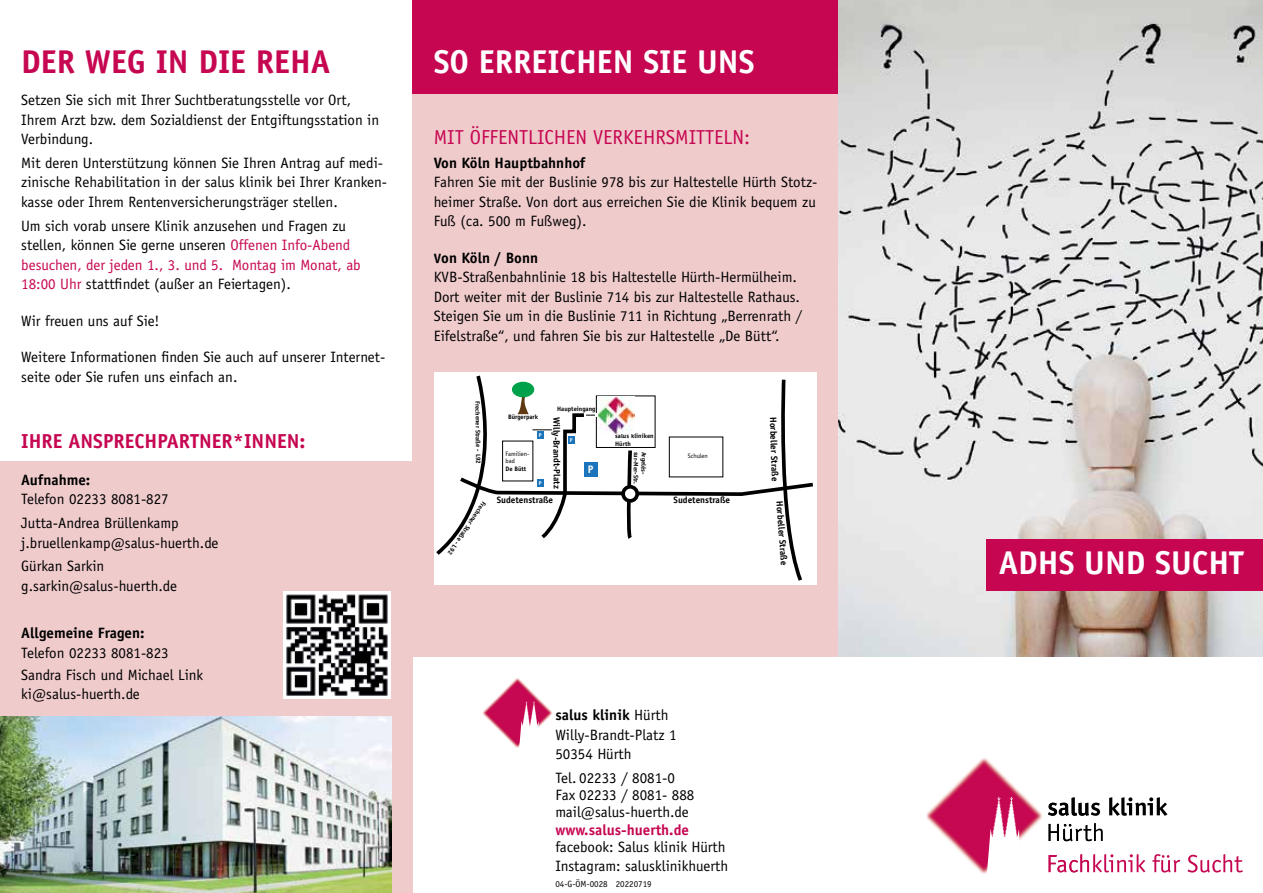
<style>
.page{position:relative;width:1263px;height:893px;background:#fff}
.page>*{position:absolute;margin:0;border:0;box-sizing:border-box;transform-origin:0 0}
.t1{font:700 33px "Officina Sans Std";color:#fff}
.t2{font:700 33px "Officina Sans Std";color:#c60651}
.t3{font:20.25px "Officina Sans Std";color:#c60651}
.t4{font:700 20.25px "Officina Sans Std";color:#c60651}
.t5{font:15px/19.5px "Officina Sans Std";color:#000}
.t6{font:700 15px "Officina Sans Std";color:#000}
.t7{font:700 15px "Officina Sans Std";color:#c60651}
.t8{font:700 10.95px "Officina Sans Std";color:#fff}
.t9{font:700 9.15px "Officina Sans Std";color:#000}
.t10{font:9px "Officina Sans Std";color:#000}
.t11{font:700 6.45px/7.6px "Officina Sans Std";color:#000}
.t12{font:6.45px/7.8px "Officina Sans Std";letter-spacing:-.005em;color:#000}
.t13{font:700 5.4px "Officina Sans Std";color:#fff}
.s1{color:#c60651}
.s2{font-weight:700;font-size:13.5px}
.s3{font-weight:700}
</style>
<div class="page">
<img style="left:838px;top:0;width:425px;height:657px">
<div style="left:412px;top:0;width:426px;height:102px;background:#c60651"></div>
<div style="left:412px;top:95px;width:426px;height:562px;background:#f0cbcc"></div>
<div style="left:0;top:462px;width:412px;height:431px;background:#f0cbcc"></div>
<img style="left:284px;top:592px;width:106px;height:106px">
<img style="left:0;top:716px;width:391px;height:177px">
<svg style="left:434px;top:372px;width:382px;height:212px;background:#efefef"></svg>
<img style="left:482px;top:678px;width:71px;height:70px">
<svg style="left:519px;top:701px;width:20px;height:47px"></svg>
<div style="left:986px;top:539px;width:277px;height:51px;background:#c60651"></div>
<svg style="left:1109px;top:797px;width:58px;height:19px"></svg>
<svg style="left:1152px;top:854px;width:28px;height:18px"></svg>
<svg style="left:1187px;top:854px;width:56px;height:18px"></svg>
<img style="left:926px;top:758px;width:168px;height:116px">
<svg style="left:1048px;top:797px;width:52px;height:19px"></svg>
<svg style="left:1048px;top:823px;width:55px;height:18px"></svg>
<img style="left:1083px;top:825px;width:9px;height:16px">
<svg style="left:1048px;top:854px;width:97px;height:18px"></svg>
<svg style="left:986px;top:797px;width:33px;height:77px"></svg>
<h1 class="t2" style="left:21px;top:41px;width:311px">der weg in die reha</h1>
<p class="t5" style="left:21px;top:90px;width:359px">Setzen Sie sich mit Ihrer Suchtberatungsstelle vor Ort,<br>Ihrem Arzt bzw. dem Sozialdienst der Entgiftungsstation in<br>Verbindung.</p>
<p class="t5" style="left:21px;top:153px;width:367px">Mit deren Unterstützung können Sie Ihren Antrag auf medi&shy;zinische Rehabilitation in der salus klinik bei Ihrer Kranken&shy;kasse oder Ihrem Rentenversicherungsträger stellen.</p>
<p class="t5" style="left:21px;top:216px;width:341px">Um sich vorab unsere Klinik anzusehen und Fragen zu stellen, können Sie gerne unseren <span class="s1">Offenen Info-Abend besuchen, der jeden 1., 3. und 5. Montag im Monat, ab 18:00 Uhr</span> stattfindet (außer an Feiertagen).</p>
<p class="t5" style="left:21px;top:311px;width:140px">Wir freuen uns auf Sie!</p>
<p class="t5" style="left:21px;top:347px;width:366px">Weitere Informationen finden Sie auch auf unserer Internet&shy;seite oder Sie rufen uns einfach an.</p>
<h2 class="t4" style="left:21px;top:429px;width:286px">Ihre Ansprechpartner*innen:</h2>
<p class="t6" style="left:21px;top:470px;width:71px">Aufnahme:</p>
<p class="t5" style="left:21px;top:487px;width:159px;line-height:23.7px">Telefon 02233 8081-827<br>Jutta-Andrea Brüllenkamp</p>
<p class="t5" style="left:21px;top:531px;width:199px;line-height:23.7px">j.bruellenkamp@salus-huerth.de<br>Gürkan Sarkin</p>
<p class="t5" style="left:21px;top:576px;width:157px">g.sarkin@salus-huerth.de</p>
<p class="t6" style="left:21px;top:624px;width:125px">Allgemeine Fragen:</p>
<p class="t5" style="left:21px;top:642px;width:184px;line-height:21.6px">Telefon 02233 8081-823<br>Sandra Fisch und Michael Link</p>
<p class="t5" style="left:21px;top:684px;width:120px">ki@salus-huerth.de</p>
<h1 class="t1" style="left:434px;top:41px;width:322px">so erreichen sie uns</h1>
<h2 class="t3" style="left:434px;top:125px;width:11px">mit</h2>
<h2 class="t3" style="left:470px;top:125px;width:135px">öffentlichen verke</h2>
<h2 class="t3" style="left:643px;top:125px;width:23px">hrsmittel</h2>
<h2 class="t3" style="left:733px;top:125px;width:19px">n:</h2>
<p class="t6" style="left:434px;top:153px;width:153px">Von Köln Hauptbahnhof</p>
<p class="t5" style="left:434px;top:172px;width:385px;text-align:justify">Fahren Sie mit der Buslinie 978 bis zur H altestelle H ürth Stotz&shy;heimer Straße. Von dort aus erreichen Sie die Klinik bequem zu Fuß (ca. 500 m Fußweg).</p>
<p class="t5" style="left:434px;top:248px;width:370px"><span class="s2">V</span><span class="s3">on Köln / Bonn<br></span>KVB-Straßenbahnlinie 18 bis Haltestelle H ürth-Hermülheim.<br>Dort weiter mit der Buslinie 714 bis zur H altestelle Rathaus.<br>Steigen Sie um in die Buslinie 711 in Richtung „Berrenrath / Eifelstraße“, und fahren Sie bis zur H altestelle „De Bütt“.</p>
<p class="t11" style="left:481px;top:401px;width:64px;rotate:89deg">Frechener Straße - L92</p>
<p class="t11" style="left:488px;top:504px;width:64px;rotate:124deg">Frechener Straße - L92</p>
<p class="t11" style="left:557px;top:405px;width:40px">Haupteingang</p>
<p class="t11" style="left:508px;top:413px;width:32px">Bürgerpark</p>
<p class="t9" style="left:562px;top:417px;width:73px;rotate:90deg">Willy-Brandt-Platz</p>
<p class="t9" style="left:779px;top:416px;width:66px;rotate:88deg">Horbeller Straße</p>
<p class="t13" style="left:539px;top:431px;width:4px">P</p>
<p class="t11" style="left:615px;top:432px;width:40px">salus kliniken<br>Hürth</p>
<p class="t13" style="left:570px;top:437px;width:4px">P</p>
<p class="t12" style="left:505px;top:449px;width:26px">Familien&shy;bad</p>
<p class="t11" style="left:505px;top:465px;width:22px">De Bütt</p>
<p class="t8" style="left:588px;top:462px;width:7px">P</p>
<p class="t11" style="left:640px;top:452px;width:34px;rotate:91deg">sur-Mer-Str.</p>
<p class="t11" style="left:648px;top:452px;width:25px;rotate:91deg">Argelés-</p>
<p class="t12" style="left:688px;top:452px;width:22px">Schulen</p>
<p class="t13" style="left:539px;top:479px;width:4px">P</p>
<p class="t9" style="left:497px;top:494px;width:58px">Sudetenstraße</p>
<p class="t9" style="left:674px;top:494px;width:58px">Sudetenstraße</p>
<p class="t9" style="left:785px;top:500px;width:66px;rotate:86deg">Horbeller Straße</p>
<p class="t5" style="left:555px;top:705px;width:123px"><span class="s3">salus klinik</span> H ürth<br>Willy-Brandt-Platz 1<br>50354 H ürth</p>
<p class="t5" style="left:555px;top:769px;width:141px;line-height:17.2px">Tel. 02233 / 8081-0<br>Fax 02233 / 8081- 888 mail@salus-huerth.de</p>
<p class="t7" style="left:555px;top:820px;width:135px">www.salus-huerth.de</p>
<p class="t5" style="left:555px;top:837px;width:174px">facebook: Salus klinik H ürth<br>Instagram: salusklinikhuerth</p>
<p class="t10" style="left:555px;top:879px;width:98px">04-G-ÖM-0028 20220719</p>
<h1 class="t1" style="left:999px;top:542px;width:20px">ADHS</h1>
<h1 class="t1" style="left:1084px;top:542px;width:161px">und sucht</h1>
</div>
